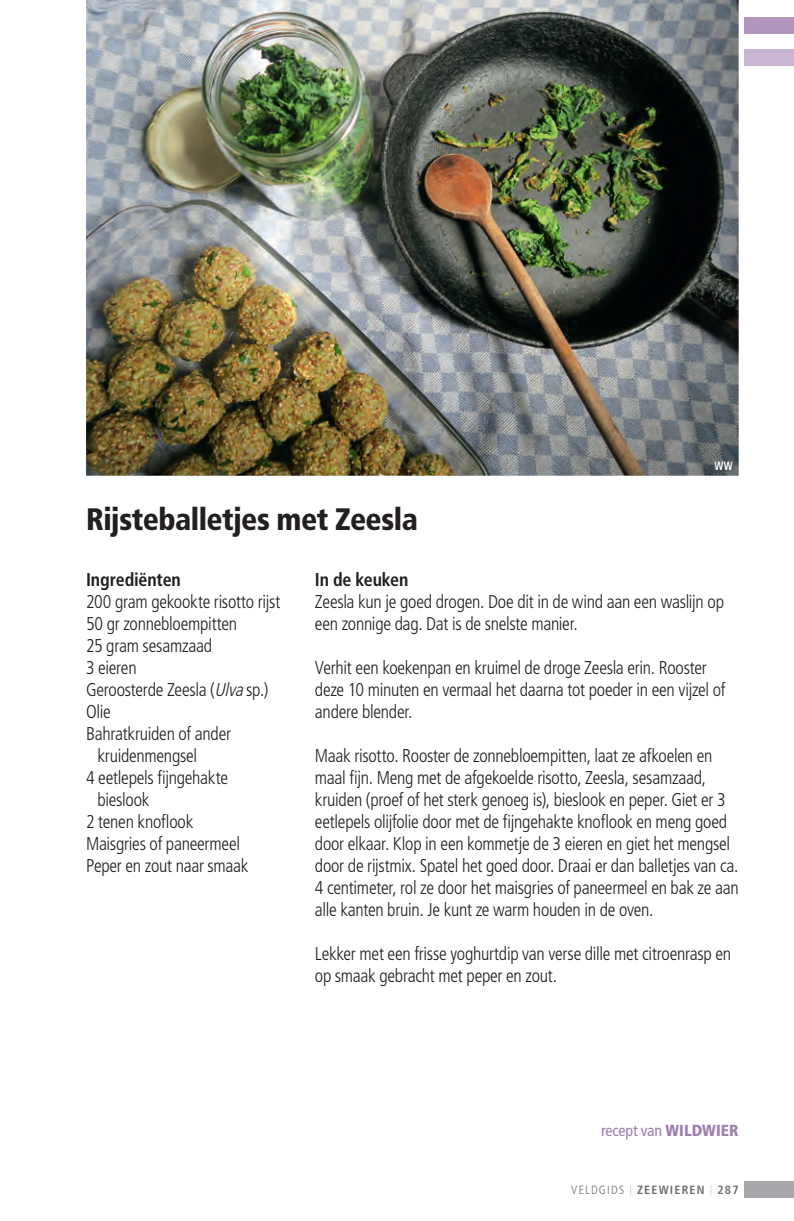
<style>
.page{position:relative;width:794px;height:1221px;background:#fff}
.page>*{position:absolute;margin:0;border:0;box-sizing:border-box;transform-origin:0 0}
.t1{font:900 condensed 31px "Frutiger LT Std";letter-spacing:-.015em;color:#231f20}
.t2{font:300 condensed 18.4px/22px "Frutiger LT Std";letter-spacing:-.015em;color:#231f20}
.t3{font:700 condensed 18.4px "Frutiger LT Std";letter-spacing:-.005em;color:#231f20}
.t4{font:condensed 16px "Frutiger LT Std";letter-spacing:-.015em;color:#9f7dae}
.t5{font:700 condensed 12px "Frutiger LT Std";letter-spacing:.1em;color:#6c6d70}
.t6{font:700 condensed 12px "Frutiger LT Std";color:#fff;scale:.9 1}
.s1{font-style:italic}
.s2{font-weight:900}
.s3{font-weight:300}
.s4{font-family:"Dotline";font-weight:400;font-stretch:normal}
</style>
<div class="page">
<div style="left:744px;top:18px;width:49px;height:16px;background:#b197bf"></div>
<div style="left:744px;top:50px;width:49px;height:16px;background:#c8b6d2"></div>
<div style="left:744px;top:1181px;width:49px;height:16px;background:#a8a9ad"></div>
<img style="left:86px;top:0;width:652px;height:476px">
<img style="left:713px;top:460px;width:23px;height:13px">
<p class="t6" style="left:714px;top:459px;width:22px">WW</p>
<h1 class="t1" style="left:86px;top:500px;width:333px">Rijsteballetjes met Zeesla</h1>
<p class="t3" style="left:86px;top:568px;width:96px">Ingrediënten</p>
<p class="t2" style="left:86px;top:591px;width:196px">200 gram gekookte risotto rijst</p>
<p class="t2" style="left:86px;top:613px;width:152px">50 gr zonnebloempitten</p>
<p class="t2" style="left:86px;top:635px;width:128px">25 gram sesamzaad</p>
<p class="t2" style="left:86px;top:657px;width:52px">3 eieren</p>
<p class="t2" style="left:86px;top:679px;width:184px">Geroosterde Zeesla (<span class="s1">Ulva</span>sp.)</p>
<p class="t2" style="left:86px;top:701px;width:26px">Olie</p>
<p class="t2" style="left:86px;top:723px;width:146px">Bahratkruiden of ander</p>
<p class="t2" style="left:97px;top:745px;width:101px">kruidenmengsel</p>
<p class="t2" style="left:86px;top:767px;width:143px">4 eetlepels fijngehakte</p>
<p class="t2" style="left:97px;top:789px;width:54px">bieslook</p>
<p class="t2" style="left:86px;top:811px;width:109px">2 tenen knoflook</p>
<p class="t2" style="left:86px;top:833px;width:155px">Maisgries of paneermeel</p>
<p class="t2" style="left:86px;top:855px;width:164px">Peper en zout naar smaak</p>
<p class="t3" style="left:315px;top:568px;width:95px">In de keuken</p>
<p class="t2" style="left:315px;top:591px;width:410px">Zeesla kun je goed drogen. Doe dit in de wind aan een waslijn op een zonnige dag. Dat is de snelste manier.</p>
<p class="t2" style="left:315px;top:657px;width:412px">Verhit een koekenpan en kruimel de droge Zeesla erin. Rooster deze 10 minuten en vermaal het daarna tot poeder in een vijzel of andere blender.</p>
<p class="t2" style="left:315px;top:744px;width:425px">Maak risotto. Rooster de zonnebloempitten, laat ze afkoelen en maal fijn. Meng met de afgekoelde risotto, Zeesla, sesamzaad, kruiden (proef of het sterk genoeg is), bieslook en peper. Giet er 3 eetlepels olijfolie door met de fijngehakte knoflook en meng goed door elkaar. Klop in een kommetje de 3 eieren en giet het mengsel door de rijstmix. Spatel het goed door. Draai er dan balletjes van ca.<br>4 centimeter, rol ze door het maisgries of paneermeel en bak ze aan alle kanten bruin. Je kunt ze warm houden in de oven.</p>
<p class="t2" style="left:315px;top:942px;width:417px">Lekker met een frisse yoghurtdip van verse dille met citroenrasp en op smaak gebracht met peper en zout.</p>
<p class="t4" style="left:600px;top:1121px;width:139px">recept van <span class="s2">WILDWIER</span></p>
<p class="t5" style="left:571px;top:1182px;width:169px"><span class="s3">VELDGIDS</span> <span class="s4">|</span> ZEEWIEREN <span class="s4">|</span> 287</p>
</div>
